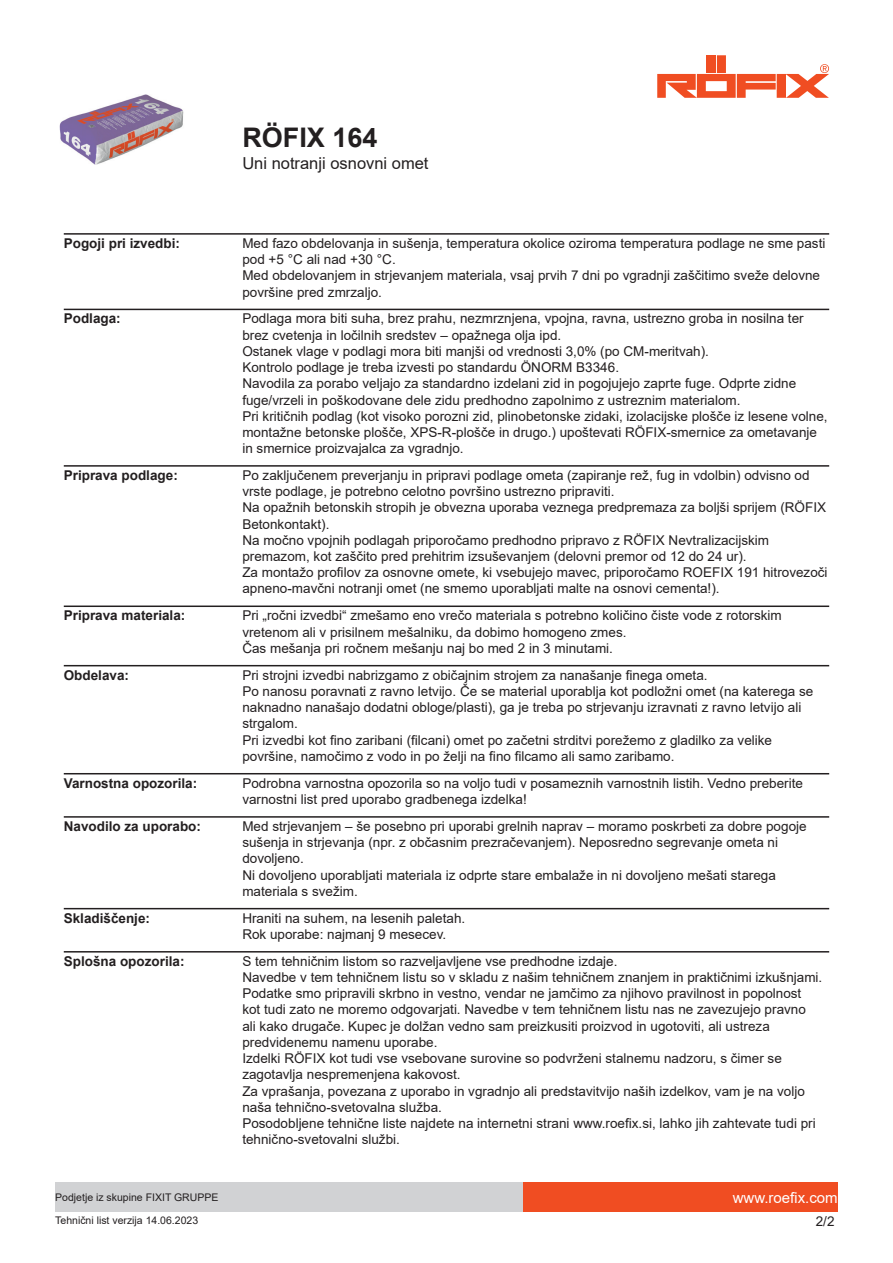
<style>
.page{position:relative;width:893px;height:1263px;background:#fff}
.page>*{position:absolute;margin:0;border:0;box-sizing:border-box;transform-origin:0 0}
.t1{font:700 27px "Arial";color:#231f20}
.t2{font:16.5px "Arial";color:#231f20}
.t3{font:15px "Arial";color:#fff}
.t4{font:13.5px/16.2px "Arial";color:#231f20}
.t5{font:700 13.5px "Arial";color:#231f20}
.t6{font:10.5px "Arial";color:#231f20}
</style>
<div class="page">
<img style="left:59px;top:95px;width:125px;height:70px">
<div style="left:717px;top:55px;width:9px;height:18px;background:#f04d22"></div>
<div style="left:707px;top:55px;width:9px;height:18px;background:#f04d22"></div>
<svg style="left:657px;top:64px;width:172px;height:34px"></svg>
<div style="left:523px;top:1182px;width:315px;height:30px;background:#f04d22"></div>
<div style="left:55px;top:1182px;width:468px;height:30px;background:#d1d2d4"></div>
<hr style="left:64px;top:233px;width:765px;height:2px;background:#231f20">
<hr style="left:64px;top:309px;width:765px;height:1px;background:#231f20">
<hr style="left:64px;top:465px;width:765px;height:2px;background:#231f20">
<hr style="left:64px;top:605px;width:765px;height:2px;background:#231f20">
<hr style="left:64px;top:665px;width:765px;height:1px;background:#231f20">
<hr style="left:64px;top:773px;width:765px;height:1px;background:#231f20">
<hr style="left:64px;top:816px;width:765px;height:2px;background:#231f20">
<hr style="left:64px;top:908px;width:765px;height:1px;background:#231f20">
<hr style="left:64px;top:951px;width:765px;height:1px;background:#231f20">
<h1 class="t1" style="left:242px;top:119px;width:137px">RÖFIX 164</h1>
<p class="t2" style="left:242px;top:152px;width:188px">Uni notranji osnovni omet</p>
<p class="t5" style="left:64px;top:234px;width:118px">Pogoji pri izvedbi:</p>
<p class="t4" style="left:242px;top:235px;width:585px">Med fazo obdelovanja in sušenja, temperatura okolice oziroma temperatura podlage ne sme pasti pod +5 °C ali nad +30 °C.<br>Med obdelovanjem in strjevanjem materiala, vsaj prvih 7 dni po vgradnji zaščitimo sveže delovne površine pred zmrzaljo.</p>
<p class="t5" style="left:64px;top:309px;width:59px">Podlaga:</p>
<p class="t4" style="left:242px;top:311px;width:587px">Podlaga mora biti suha, brez prahu, nezmrznjena, vpojna, ravna, ustrezno groba in nosilna ter brez cvetenja in ločilnih sredstev – opažnega olja ipd.<br>Ostanek vlage v podlagi mora biti manjši od vrednosti 3,0% (po CM-meritvah).<br>Kontrolo podlage je treba izvesti po standardu ÖNORM B3346.<br>Navodila za porabo veljajo za standardno izdelani zid in pogojujejo zaprte fuge. Odprte zidne fuge/vrzeli in poškodovane dele zidu predhodno zapolnimo z ustreznim materialom.<br>Pri kritičnih podlag (kot visoko porozni zid, plinobetonske zidaki, izolacijske plošče iz lesene volne, montažne betonske plošče, XPS-R-plošče in drugo.) upoštevati RÖFIX-smernice za ometavanje in smernice proizvajalca za vgradnjo.</p>
<p class="t5" style="left:64px;top:466px;width:116px">Priprava podlage:</p>
<p class="t4" style="left:242px;top:467px;width:587px">Po zaključenem preverjanju in pripravi podlage ometa (zapiranje rež, fug in vdolbin) odvisno od vrste podlage, je potrebno celotno površino ustrezno pripraviti.<br>Na opažnih betonskih stropih je obvezna uporaba veznega predpremaza za boljši sprijem (RÖFIX Betonkontakt).<br>Na močno vpojnih podlagah priporočamo predhodno pripravo z RÖFIX Nevtralizacijskim premazom, kot zaščito pred prehitrim izsuševanjem (delovni premor od 12 do 24 ur).<br>Za montažo profilov za osnovne omete, ki vsebujejo mavec, priporočamo ROEFIX 191 hitrovezoči apneno-mavčni notranji omet (ne smemo uporabljati malte na osnovi cementa!).</p>
<p class="t5" style="left:64px;top:606px;width:123px">Priprava materiala:</p>
<p class="t4" style="left:242px;top:607px;width:541px">Pri „ročni izvedbi“ zmešamo eno vrečo materiala s potrebno količino čiste vode z rotorskim vretenom ali v prisilnem mešalniku, da dobimo homogeno zmes.<br>Čas mešanja pri ročnem mešanju naj bo med 2 in 3 minutami.</p>
<p class="t5" style="left:64px;top:665px;width:67px">Obdelava:</p>
<p class="t4" style="left:242px;top:667px;width:573px">Pri strojni izvedbi nabrizgamo z običajnim strojem za nanašanje finega ometa.<br>Po nanosu poravnati z ravno letvijo. Če se material uporablja kot podložni omet (na katerega se naknadno nanašajo dodatni obloge/plasti), ga je treba po strjevanju izravnati z ravno letvijo ali strgalom.<br>Pri izvedbi kot fino zaribani (filcani) omet po začetni strditvi porežemo z gladilko za velike površine, namočimo z vodo in po želji na fino filcamo ali samo zaribamo.</p>
<p class="t5" style="left:64px;top:773px;width:135px">Varnostna opozorila:</p>
<p class="t4" style="left:242px;top:775px;width:562px">Podrobna varnostna opozorila so na voljo tudi v posameznih varnostnih listih. Vedno preberite varnostni list pred uporabo gradbenega izdelka!</p>
<p class="t5" style="left:64px;top:817px;width:139px">Navodilo za uporabo:</p>
<p class="t4" style="left:242px;top:818px;width:566px">Med strjevanjem – še posebno pri uporabi grelnih naprav – moramo poskrbeti za dobre pogoje sušenja in strjevanja (npr. z občasnim prezračevanjem). Neposredno segrevanje ometa ni dovoljeno.<br>Ni dovoljeno uporabljati materiala iz odprte stare embalaže in ni dovoljeno mešati starega materiala s svežim.</p>
<p class="t5" style="left:64px;top:908px;width:88px">Skladiščenje:</p>
<p class="t4" style="left:242px;top:910px;width:224px">Hraniti na suhem, na lesenih paletah.<br>Rok uporabe: najmanj 9 mesecev.</p>
<p class="t5" style="left:64px;top:952px;width:122px">Splošna opozorila:</p>
<p class="t4" style="left:242px;top:953px;width:581px">S tem tehničnim listom so razveljavljene vse predhodne izdaje.<br>Navedbe v tem tehničnem listu so v skladu z našim tehničnem znanjem in praktičnimi izkušnjami.<br>Podatke smo pripravili skrbno in vestno, vendar ne jamčimo za njihovo pravilnost in popolnost kot tudi zato ne moremo odgovarjati. Navedbe v tem tehničnem listu nas ne zavezujejo pravno ali kako drugače. Kupec je dolžan vedno sam preizkusiti proizvod in ugotoviti, ali ustreza predvidenemu namenu uporabe.<br>Izdelki RÖFIX kot tudi vse vsebovane surovine so podvrženi stalnemu nadzoru, s čimer se zagotavlja nespremenjena kakovost.<br>Za vprašanja, povezana z uporabo in vgradnjo ali predstavitvijo naših izdelkov, vam je na voljo naša tehnično-svetovalna služba.<br>Posodobljene tehnične liste najdete na internetni strani www.roefix.si, lahko jih zahtevate tudi pri tehnično-svetovalni službi.</p>
<p class="t6" style="left:55px;top:1190px;width:165px">Podjetje iz skupine FIXIT GRUPPE</p>
<p class="t3" style="left:733px;top:1187px;width:107px">www.roefix.com</p>
<p class="t6" style="left:55px;top:1213px;width:144px">Tehnični list verzija 14.06.2023</p>
<p class="t4" style="left:816px;top:1213px;width:20px">2/2</p>
</div>
